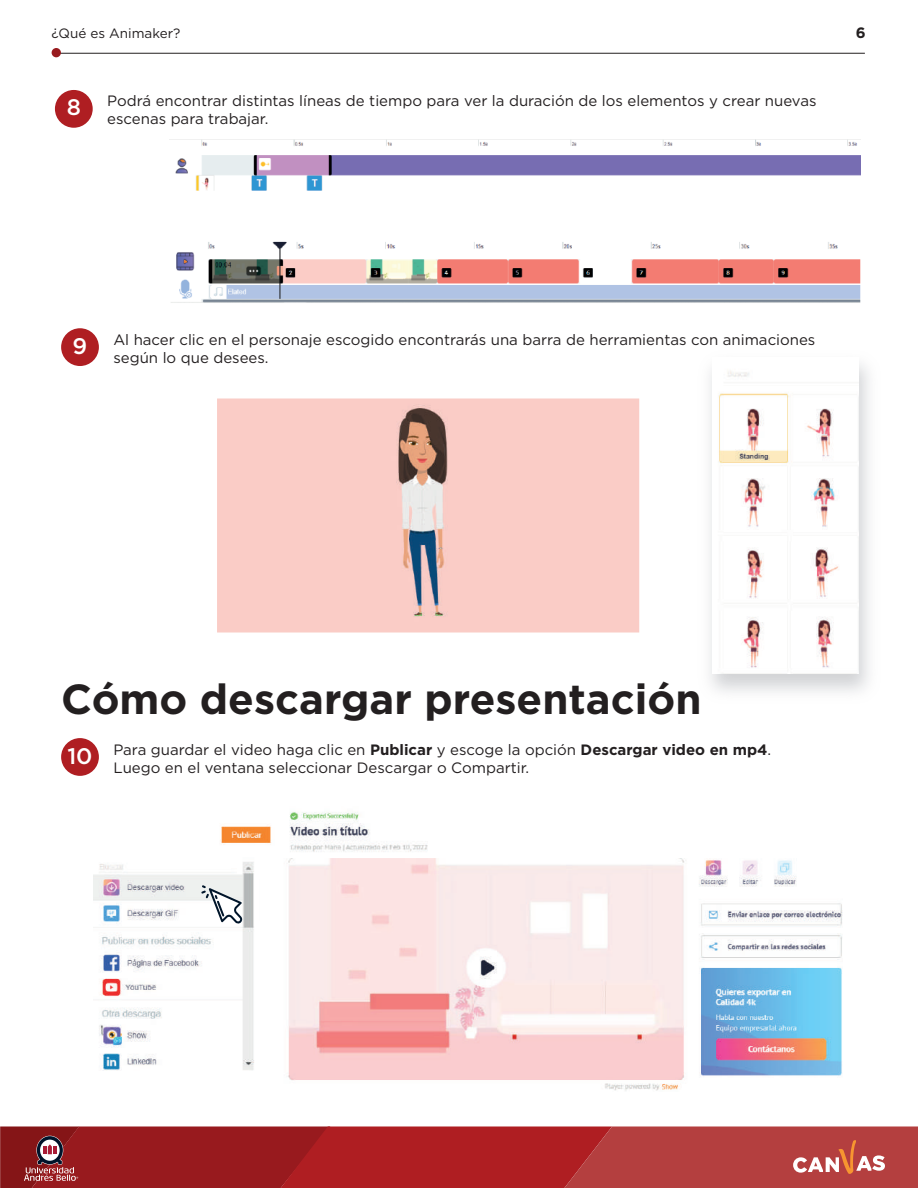
<style>
.page{position:relative;width:918px;height:1188px;background:#fff}
.page>*{position:absolute;margin:0;border:0;box-sizing:border-box;transform-origin:0 0}
.t1{font:700 42px "Gotham";color:#231f20}
.t2{font:15px/18px "Gotham";color:#231f20}
.t3{font:700 15px "Gotham";color:#231f20}
.t4{font:13.5px "Gotham";color:#231f20}
.s1{font-weight:500;font-size:22.5px;color:#fff}
.s2{font-weight:700}
</style>
<div class="page">
<svg style="left:0;top:1126px;width:918px;height:62px;background:#aa2e30"></svg>
<hr style="left:52px;top:53px;width:813px;height:1px;background:#231f20">
<div style="left:52px;top:48px;width:9px;height:9px;background:#981a1e;border-radius:50%"></div>
<img style="left:175px;top:140px;width:686px;height:51px">
<img style="left:171px;top:242px;width:689px;height:61px">
<div style="left:55px;top:90px;width:38px;height:38px;background:#af1e22;border-radius:50%"></div>
<div style="left:61px;top:328px;width:38px;height:38px;background:#af1e22;border-radius:50%"></div>
<img style="left:217px;top:399px;width:422px;height:234px">
<img style="left:718px;top:369px;width:141px;height:305px">
<div style="left:61px;top:738px;width:38px;height:38px;background:#af1e22;border-radius:50%"></div>
<img style="left:94px;top:826px;width:177px;height:245px">
<img style="left:288px;top:812px;width:555px;height:279px">
<svg style="left:201px;top:885px;width:41px;height:39px"></svg>
<p class="t4" style="left:52px;top:24px;width:130px">¿Qué es Animaker?</p>
<p class="t3" style="left:856px;top:23px;width:11px">6</p>
<p class="t2" style="left:107px;top:92px;width:711px;text-indent:-40px"><span class="s1">8</span> Podrá encontrar distintas líneas de tiempo para ver la duración de los elementos y crear nuevas escenas para trabajar.</p>
<p class="t2" style="left:113px;top:330px;width:704px;text-indent:-41px"><span class="s1">9</span> Al hacer clic en el personaje escogido encontrarás una barra de herramientas con animaciones según lo que desees.</p>
<h1 class="t1" style="left:61px;top:671px;width:642px">Cómo descargar presentación</h1>
<p class="t2" style="left:113px;top:740px;width:659px;text-indent:-46px"><span class="s1">10</span> Para guardar el video haga clic en <span class="s2">Publicar</span> y escoge la opción <span class="s2">Descargar video en mp4</span>.<br>Luego en el ventana seleccionar Descargar o Compartir.</p>
</div>
